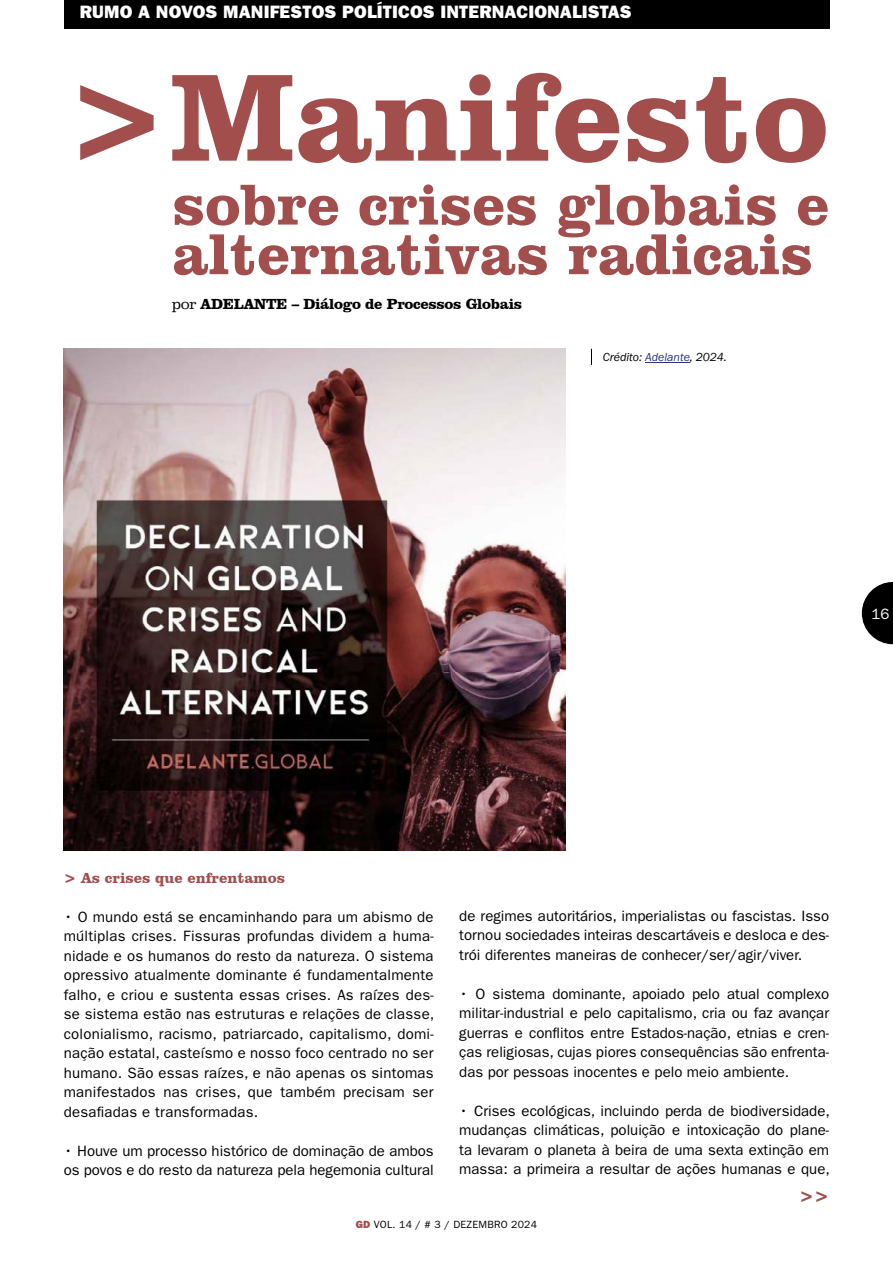
<style>
.page{position:relative;width:893px;height:1263px;background:#fff}
.page>*{position:absolute;margin:0;border:0;box-sizing:border-box;transform-origin:0 0}
.t1{font:700 127.5px "Clarendon BT";color:#a14e4d}
.t2{font:700 59.25px/49.7px "Clarendon BT";color:#a14e4d}
.t3{font:18px "ITC Franklin Gothic Std Hvy";letter-spacing:.01em;color:#fff}
.t4{font:700 18px "Clarendon BT";color:#a14e4d}
.t5{font:15px/19.5px "ITC Franklin Gothic Std";color:#000;text-align:justify}
.t6{font:700 15px "Clarendon BT";letter-spacing:-.02em;color:#000}
.t7{font:700 15px "Clarendon BT";color:#a14e4d}
.t8{font:15px "ITC Franklin Gothic Std";color:#fff}
.t9{font:italic 12px "Franklin Gothic";color:#000}
.t10{font:10.5px "ITC Franklin Gothic Std";letter-spacing:.02em;color:#000}
.s1{font-family:"Clarendon";font-weight:300}
.s2{color:#283583}
.s3{font-family:"ITC Franklin Gothic Std Hvy";color:#a14e4d}
</style>
<div class="page">
<div style="left:64px;top:0;width:765px;height:28px;background:#000"></div>
<img style="left:64px;top:349px;width:502px;height:501px">
<hr style="left:645px;top:362px;width:45px;height:1px;background:#283583">
<svg style="left:591px;top:349px;width:1px;height:16px"></svg>
<svg style="left:862px;top:582px;width:31px;height:62px"></svg>
<p class="t3" style="left:80px;top:1px;width:554px">RUMO A NOVOS MANIFESTOS POLÍTICOS INTERNACIONALISTAS</p>
<h1 class="t1" style="left:64px;top:38px;width:767px">&gt;Manifesto</h1>
<h2 class="t2" style="left:172px;top:178px;width:658px">sobre crises globais e alternativas radicais</h2>
<p class="t6" style="left:172px;top:295px;width:351px"><span class="s1">por</span> ADELANTE – Diálogo de Processos Globais</p>
<p class="t9" style="left:603px;top:351px;width:125px">Crédito: <span class="s2">Adelante</span>, 2024.</p>
<p class="t8" style="left:872px;top:605px;width:19px">16</p>
<p class="t7" style="left:64px;top:868px;width:223px">&gt; As crises que enfrentamos</p>
<p class="t5" style="left:64px;top:907px;width:372px">• O mundo está se encaminhando para um abismo de múltiplas crises. Fissuras profundas dividem a huma&shy;nidade e os humanos do resto da natureza. O sistema opressivo atualmente dominante é fundamentalmente falho, e criou e sustenta essas crises. As raízes des&shy;se sistema estão nas estruturas e relações de classe, colonialismo, racismo, patriarcado, capitalismo, domi&shy;nação estatal, casteísmo e nosso foco centrado no ser humano. São essas raízes, e não apenas os sintomas manifestados nas crises, que também precisam ser desafiadas e transformadas.</p>
<p class="t5" style="left:64px;top:1141px;width:371px">• Houve um processo histórico de dominação de ambos os povos e do resto da natureza pela hegemonia cultural</p>
<p class="t5" style="left:459px;top:906px;width:371px">de regimes autoritários, imperialistas ou fascistas. Isso tornou sociedades inteiras descartáveis e desloca e des&shy;trói diferentes maneiras de conhecer/ser/agir/viver.</p>
<p class="t5" style="left:459px;top:984px;width:371px">• O sistema dominante, apoiado pelo atual complexo militar-industrial e pelo capitalismo, cria ou faz avançar guerras e conflitos entre Estados-nação, etnias e cren&shy;ças religiosas, cujas piores consequências são enfrenta&shy;das por pessoas inocentes e pelo meio ambiente.</p>
<p class="t5" style="left:459px;top:1101px;width:372px">• Crises ecológicas, incluindo perda de biodiversidade, mudanças climáticas, poluição e intoxicação do plane&shy;ta levaram o planeta à beira de uma sexta extinção em massa: a primeira a resultar de ações humanas e que,</p>
<p class="t4" style="left:799px;top:1185px;width:31px">&gt;&gt;</p>
<p class="t10" style="left:356px;top:1219px;width:183px"><span class="s3">GD</span> VOL. 14 / # 3 / DEZEMBRO 2024</p>
</div>
